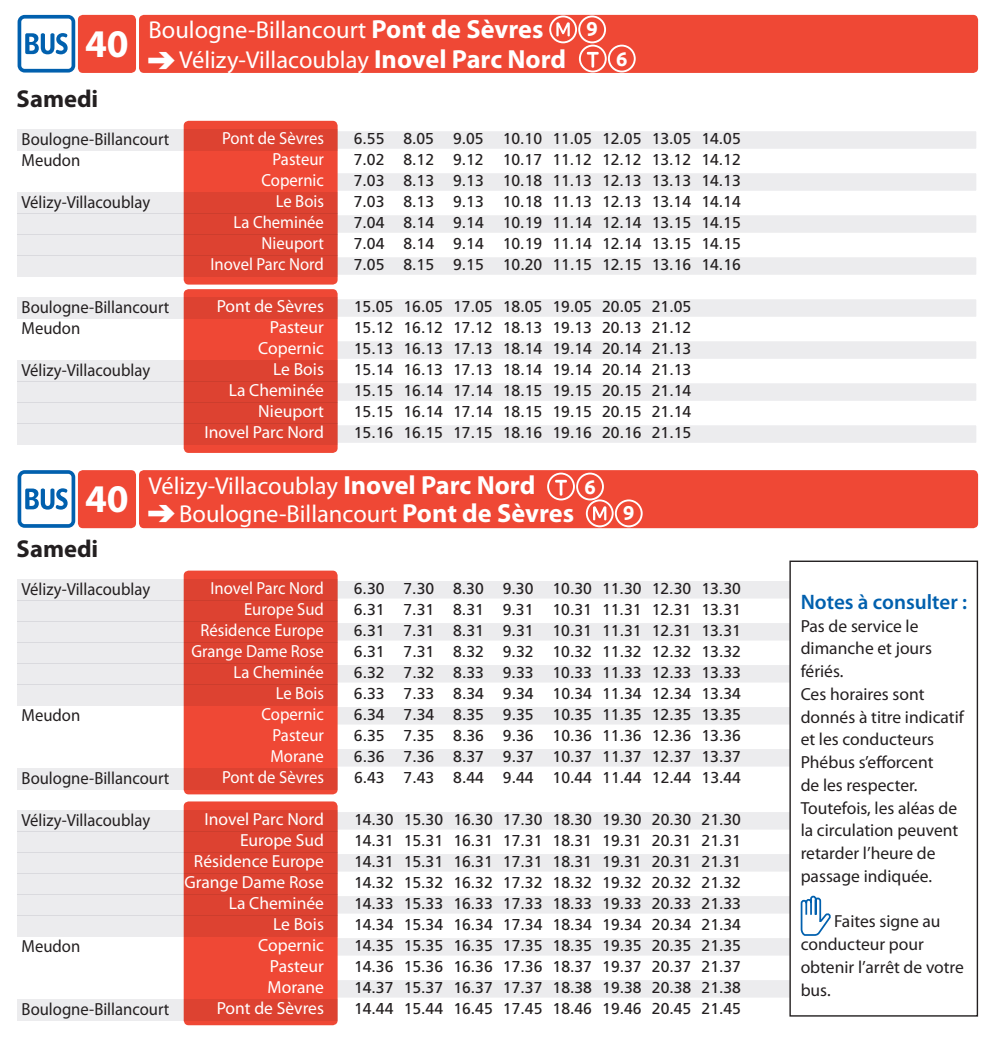
<style>
.page{position:relative;width:993px;height:1042px;background:#fff}
.page>*{position:absolute;margin:0;border:0;box-sizing:border-box;transform-origin:0 0}
.t1{font:700 39.38px "Myriad Pro";color:#fff}
.t2{font:24.5px/29.8px "Myriad Pro";color:#fff}
.t3{font:700 24.5px "Myriad Pro";color:#231f20}
.t4{font:600 21px "Myriad Pro";color:#0160ae}
.t5{font:700 19.95px "Ubuntu";color:#fff}
.t6{font:17.5px/22.8px "Myriad Pro";color:#231f20}
.t7{font:17.5px/21px "Myriad Pro";color:#231f20;scale:.95 1}
.t8{font:17.5px/21px "Myriad Pro";color:#fff;text-align:right;scale:.95 1}
.t9{font:17.5px/21px "Myriad Pro";color:#fff;text-align:right}
.t10{font:15.75px/21px "Frutiger";color:#231f20;text-align:justify}
.s1{font-weight:700;font-size:26.25px}
.s2{font-family:"phebus";font-size:26.25px}
</style>
<div class="page">
<svg style="left:17px;top:14px;width:62px;height:59px"></svg>
<svg style="left:17px;top:470px;width:63px;height:58px"></svg>
<div style="left:245px;top:129px;width:732px;height:21px;background:#ececee;border:2px solid #fff"></div>
<div style="left:245px;top:171px;width:732px;height:21px;background:#ececee;border:2px solid #fff"></div>
<div style="left:245px;top:213px;width:732px;height:21px;background:#ececee;border:2px solid #fff"></div>
<div style="left:245px;top:255px;width:732px;height:21px;background:#ececee;border:2px solid #fff"></div>
<div style="left:245px;top:297px;width:732px;height:21px;background:#ececee;border:2px solid #fff"></div>
<div style="left:245px;top:339px;width:732px;height:21px;background:#ececee;border:2px solid #fff"></div>
<div style="left:245px;top:381px;width:732px;height:21px;background:#ececee;border:2px solid #fff"></div>
<div style="left:245px;top:423px;width:732px;height:21px;background:#ececee;border:2px solid #fff"></div>
<div style="left:245px;top:579px;width:732px;height:21px;background:#ececee;border:2px solid #fff"></div>
<div style="left:245px;top:621px;width:732px;height:21px;background:#ececee;border:2px solid #fff"></div>
<div style="left:245px;top:663px;width:732px;height:21px;background:#ececee;border:2px solid #fff"></div>
<div style="left:245px;top:705px;width:732px;height:21px;background:#ececee;border:2px solid #fff"></div>
<div style="left:245px;top:747px;width:732px;height:21px;background:#ececee;border:2px solid #fff"></div>
<div style="left:245px;top:810px;width:732px;height:21px;background:#ececee;border:2px solid #fff"></div>
<div style="left:245px;top:852px;width:732px;height:21px;background:#ececee;border:2px solid #fff"></div>
<div style="left:245px;top:894px;width:732px;height:21px;background:#ececee;border:2px solid #fff"></div>
<div style="left:245px;top:936px;width:732px;height:21px;background:#ececee;border:2px solid #fff"></div>
<div style="left:245px;top:978px;width:732px;height:21px;background:#ececee;border:2px solid #fff"></div>
<div style="left:184px;top:121px;width:153px;height:164px;background:#ef4835;border-radius:5px"></div>
<div style="left:184px;top:289px;width:153px;height:164px;background:#ef4835;border-radius:5px"></div>
<div style="left:184px;top:570px;width:153px;height:224px;background:#ef4835;border-radius:5px"></div>
<div style="left:184px;top:801px;width:153px;height:224px;background:linear-gradient(to right,#ef4835,#ef4835);border-radius:5px"></div>
<svg style="left:17px;top:129px;width:320px;height:21px;background:#e49a93"></svg>
<svg style="left:17px;top:150px;width:320px;height:21px"></svg>
<svg style="left:17px;top:192px;width:320px;height:21px;background:#e49a93"></svg>
<svg style="left:17px;top:213px;width:320px;height:21px;background:#e39992"></svg>
<svg style="left:17px;top:234px;width:320px;height:21px;background:#e39992"></svg>
<svg style="left:17px;top:255px;width:320px;height:21px;background:#e39992"></svg>
<svg style="left:17px;top:276px;width:320px;height:21px"></svg>
<svg style="left:17px;top:297px;width:320px;height:21px;background:#e49a93"></svg>
<svg style="left:17px;top:318px;width:320px;height:21px"></svg>
<svg style="left:17px;top:360px;width:320px;height:21px;background:#e49a93"></svg>
<svg style="left:17px;top:381px;width:320px;height:21px;background:#e39992"></svg>
<svg style="left:17px;top:402px;width:320px;height:21px;background:#e39992"></svg>
<svg style="left:17px;top:423px;width:320px;height:21px;background:#e39992"></svg>
<svg style="left:17px;top:579px;width:320px;height:21px;background:#e49a93"></svg>
<svg style="left:17px;top:600px;width:320px;height:21px;background:#e39992"></svg>
<svg style="left:17px;top:621px;width:320px;height:21px;background:#e39992"></svg>
<svg style="left:17px;top:642px;width:320px;height:21px;background:#e39992"></svg>
<svg style="left:17px;top:663px;width:320px;height:21px;background:#e39992"></svg>
<svg style="left:17px;top:684px;width:320px;height:21px;background:#e39992"></svg>
<svg style="left:17px;top:705px;width:320px;height:21px"></svg>
<svg style="left:17px;top:768px;width:320px;height:21px;background:#e49a93"></svg>
<svg style="left:17px;top:789px;width:320px;height:21px"></svg>
<svg style="left:17px;top:810px;width:320px;height:21px;background:#e49a93"></svg>
<svg style="left:17px;top:831px;width:320px;height:21px;background:#e39992"></svg>
<svg style="left:17px;top:852px;width:320px;height:21px;background:#e39992"></svg>
<svg style="left:17px;top:873px;width:320px;height:21px;background:#e39992"></svg>
<svg style="left:17px;top:894px;width:320px;height:21px;background:#e39992"></svg>
<svg style="left:17px;top:915px;width:320px;height:21px;background:#e39992"></svg>
<svg style="left:17px;top:936px;width:320px;height:21px"></svg>
<div style="left:183px;top:957px;width:154px;height:21px;background:#ef4835"></div>
<div style="left:183px;top:978px;width:154px;height:21px;background:#ef4835"></div>
<svg style="left:17px;top:999px;width:320px;height:21px;background:#e49a93"></svg>
<div style="left:789px;top:561px;width:188px;height:455px;background:#fff"></div>
<div style="left:789px;top:560px;width:188px;height:456px;border:1px solid #231f20"></div>
<svg style="left:800px;top:895px;width:30px;height:41px"></svg>
<div style="left:78px;top:15px;width:58px;height:58px;background:#ef4835;border-radius:5px"></div>
<div style="left:78px;top:470px;width:58px;height:58px;background:#ef4835;border-radius:5px"></div>
<div style="left:139px;top:15px;width:838px;height:58px;background:#ef4835;border-radius:5px"></div>
<div style="left:139px;top:470px;width:838px;height:58px;background:#ef4835;border-radius:5px"></div>
<svg style="left:547px;top:473px;width:95px;height:54px"></svg>
<svg style="left:549px;top:16px;width:86px;height:56px"></svg>
<h1 class="t1" style="left:85px;top:18px;width:45px">40</h1>
<h2 class="t3" style="left:17px;top:83px;width:83px">Samedi</h2>
<h2 class="t2" style="left:148px;top:15px;width:419px">Boulogne-Billancourt <span class="s1">Pont de Sèvres </span><span class="s2">é</span> Vélizy-Villacoublay <span class="s1">Inovel Parc Nord</span></h2>
<p class="t5" style="left:586px;top:17px;width:13px">9</p>
<p class="t5" style="left:616px;top:46px;width:13px">6</p>
<p class="t7" style="left:22px;top:128px;width:157px">Boulogne-Billancourt<br>Meudon</p>
<p class="t7" style="left:22px;top:191px;width:137px">Vélizy-Villacoublay</p>
<p class="t7" style="left:22px;top:296px;width:157px">Boulogne-Billancourt<br>Meudon</p>
<p class="t7" style="left:22px;top:359px;width:137px">Vélizy-Villacoublay</p>
<p class="t8" style="left:210px;top:127px;width:121px">Pont de Sèvres<br>Pasteur<br>Copernic<br>Le Bois<br>La Cheminée<br>Nieuport<br>Inovel Parc Nord</p>
<p class="t9" style="left:204px;top:295px;width:121px">Pont de Sèvres<br>Pasteur<br>Copernic<br>Le Bois<br>La Cheminée<br>Nieuport<br>Inovel Parc Nord</p>
<p class="t10" style="left:353px;top:128px;width:388px">6.55 8.05 9.05 10.10 11.05 12.05 13.05 14.05<br>7.02 8.12 9.12 10.17 11.12 12.12 13.12 14.12<br>7.03 8.13 9.13 10.18 11.13 12.13 13.13 14.13<br>7.03 8.13 9.13 10.18 11.13 12.13 13.14 14.14<br>7.04 8.14 9.14 10.19 11.14 12.14 13.15 14.15<br>7.04 8.14 9.14 10.19 11.14 12.14 13.15 14.15<br>7.05 8.15 9.15 10.20 11.15 12.15 13.16 14.16</p>
<p class="t10" style="left:354px;top:296px;width:339px">15.05 16.05 17.05 18.05 19.05 20.05 21.05<br>15.12 16.12 17.12 18.13 19.13 20.13 21.12<br>15.13 16.13 17.13 18.14 19.14 20.14 21.13<br>15.14 16.13 17.13 18.14 19.14 20.14 21.13<br>15.15 16.14 17.14 18.15 19.15 20.15 21.14<br>15.15 16.14 17.14 18.15 19.15 20.15 21.14<br>15.16 16.15 17.15 18.16 19.16 20.16 21.15</p>
<h1 class="t1" style="left:85px;top:473px;width:45px">40</h1>
<h2 class="t3" style="left:17px;top:532px;width:83px">Samedi</h2>
<h2 class="t2" style="left:148px;top:471px;width:427px;line-height:28px">Vélizy-Villacoublay <span class="s1">Inovel Parc Nord<br></span><span class="s2">é</span> Boulogne-Billancourt <span class="s1">Pont de Sèvres</span></h2>
<p class="t5" style="left:584px;top:474px;width:13px">6</p>
<p class="t5" style="left:623px;top:501px;width:13px">9</p>
<p class="t7" style="left:22px;top:578px;width:137px">Vélizy-Villacoublay</p>
<p class="t7" style="left:22px;top:704px;width:63px">Meudon</p>
<p class="t7" style="left:22px;top:767px;width:157px">Boulogne-Billancourt</p>
<p class="t7" style="left:22px;top:809px;width:137px">Vélizy-Villacoublay</p>
<p class="t7" style="left:22px;top:935px;width:63px">Meudon</p>
<p class="t7" style="left:22px;top:998px;width:157px">Boulogne-Billancourt</p>
<p class="t8" style="left:191px;top:577px;width:141px">Inovel Parc Nord<br>Europe Sud<br>Résidence Europe<br>Grange Dame Rose<br>La Cheminée<br>Le Bois<br>Copernic<br>Pasteur<br>Morane<br>Pont de Sèvres</p>
<p class="t9" style="left:184px;top:808px;width:141px">Inovel Parc Nord<br>Europe Sud<br>Résidence Europe<br>Grange Dame Rose<br>La Cheminée<br>Le Bois<br>Copernic<br>Pasteur<br>Morane<br>Pont de Sèvres</p>
<p class="t10" style="left:354px;top:578px;width:388px">6.30 7.30 8.30 9.30 10.30 11.30 12.30 13.30<br>6.31 7.31 8.31 9.31 10.31 11.31 12.31 13.31<br>6.31 7.31 8.31 9.31 10.31 11.31 12.31 13.31<br>6.31 7.31 8.32 9.32 10.32 11.32 12.32 13.32<br>6.32 7.32 8.33 9.33 10.33 11.33 12.33 13.33<br>6.33 7.33 8.34 9.34 10.34 11.34 12.34 13.34<br>6.34 7.34 8.35 9.35 10.35 11.35 12.35 13.35<br>6.35 7.35 8.36 9.36 10.36 11.36 12.36 13.36<br>6.36 7.36 8.37 9.37 10.37 11.37 12.37 13.37<br>6.43 7.43 8.44 9.44 10.44 11.44 12.44 13.44</p>
<p class="t10" style="left:354px;top:809px;width:388px">14.30 15.30 16.30 17.30 18.30 19.30 20.30 21.30<br>14.31 15.31 16.31 17.31 18.31 19.31 20.31 21.31<br>14.31 15.31 16.31 17.31 18.31 19.31 20.31 21.31<br>14.32 15.32 16.32 17.32 18.32 19.32 20.32 21.32<br>14.33 15.33 16.33 17.33 18.33 19.33 20.33 21.33<br>14.34 15.34 16.34 17.34 18.34 19.34 20.34 21.34<br>14.35 15.35 16.35 17.35 18.35 19.35 20.35 21.35<br>14.36 15.36 16.36 17.36 18.37 19.37 20.37 21.37<br>14.37 15.37 16.37 17.37 18.38 19.38 20.38 21.38<br>14.44 15.44 16.45 17.45 18.46 19.46 20.45 21.45</p>
<h3 class="t4" style="left:800px;top:588px;width:168px">Notes à consulter :</h3>
<p class="t6" style="left:800px;top:614px;width:165px">Pas de service le dimanche et jours fériés.<br>Ces horaires sont donnés à titre indicatif et les conducteurs<br>Phébus s’efforcent<br>de les respecter.<br>Toutefois, les aléas de la circulation peuvent retarder l’heure de passage indiquée.</p>
<p class="t6" style="left:800px;top:910px;width:165px;text-indent:33px">Faites signe au conducteur pour obtenir l’arrêt de votre bus.</p>
</div>
